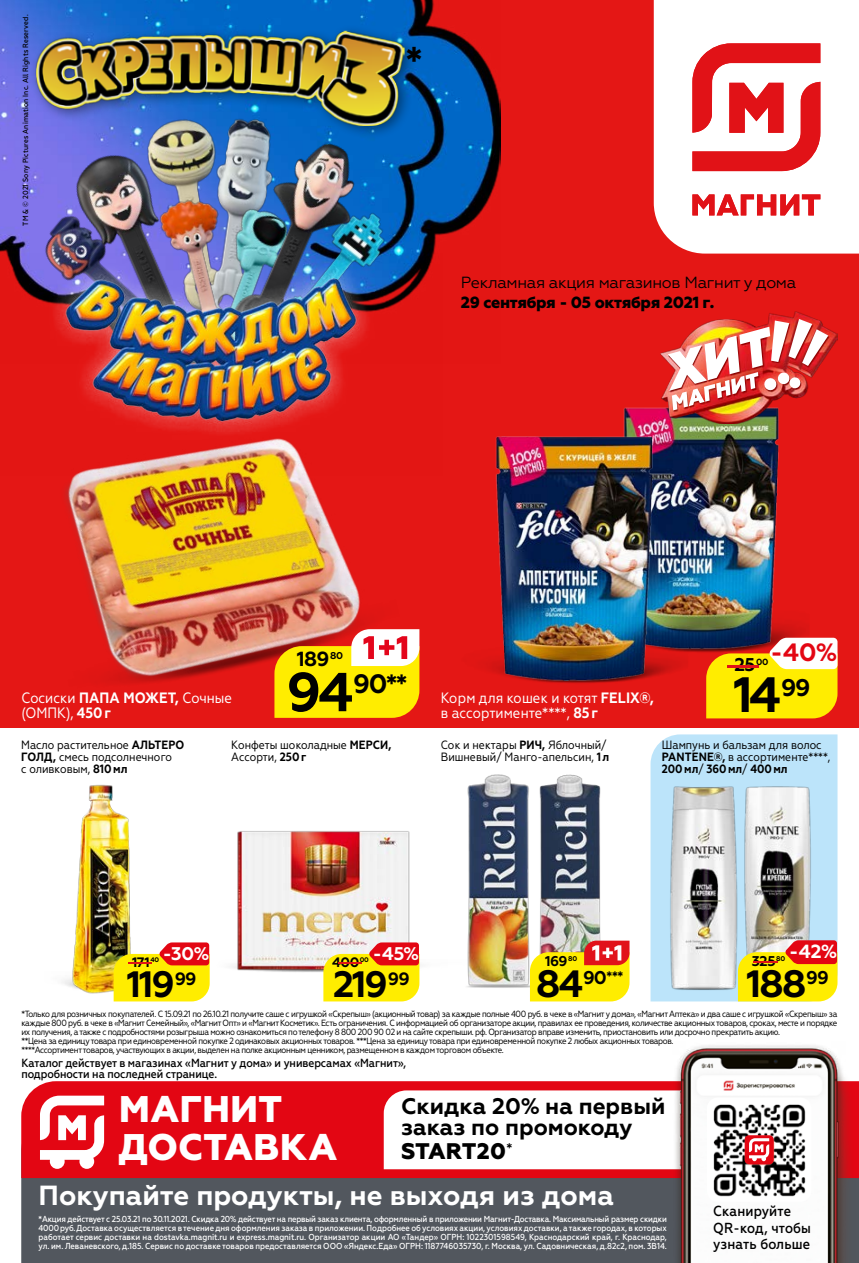
<style>
.page{position:relative;width:859px;height:1263px;background:#fff}
.page>*{position:absolute;margin:0;border:0;box-sizing:border-box;transform-origin:0 0}
.t1{font:700 49.65px "Geometria";color:#000}
.t2{font:700 40.2px "Geometria";color:#000}
.t3{font:700 37.95px "Geometria";color:#000}
.t4{font:800 37.05px/38px "Geometria";color:#fff}
.t5{font:700 36.6px "Geometria";letter-spacing:-.055em;color:#000}
.t6{font:700 27.6px "Geometria";color:#fff}
.t7{font:700 26.55px "Geometria";color:#000}
.t8{font:700 25.05px "Geometria";color:#e30613}
.t9{font:700 22.5px/21.3px "Geometria";color:#000}
.t10{font:800 22.5px "Geometria";color:#000}
.t11{font:700 20.4px "Geometria";color:#000}
.t12{font:700 19.05px "Geometria";color:#fff}
.t13{font:700 18.45px "Geometria";color:#000}
.t14{font:700 18.3px "Geometria";color:#fff}
.t15{font:16.2px "Geometria";letter-spacing:-.02em;color:#000}
.t16{font:800 16.2px "Geometria";letter-spacing:-.02em;color:#000}
.t17{font:15px/15px "Geometria Narrow";color:#fff}
.t18{font:500 14.55px/16.6px "Geometria Narrow";letter-spacing:.01em;color:#000}
.t19{font:700 14.1px "Geometria";letter-spacing:-.03em;color:#000}
.t20{font:700 13.8px "Geometria";color:#000}
.t21{font:700 13.65px "Geometria";letter-spacing:-.03em;color:#000}
.t22{font:12px/12px "Geometria Narrow";color:#000}
.t23{font:500 11.85px/11.6px "Geometria Narrow";letter-spacing:-.005em;color:#000}
.t24{font:9px/9px "Geometria Narrow";letter-spacing:-.04em;color:#000}
.t25{font:700 9px "Geometria";color:#000}
.t26{font:500 8.7px/9px "Geometria Narrow";color:#fff;text-align:justify}
.t27{font:500 7.5px "Geometria Narrow";letter-spacing:.02em;color:#000}
.s1{font-weight:700}
.s2{font-size:54.75px}
.s3{font-size:18.45px;color:#e11217}
.s4{color:#e11217}
.s5{font-size:37.95px}
.s6{font-size:18.45px}
</style>
<div class="page">
<div style="left:0;top:0;width:859px;height:727px;background:#e41715"></div>
<img style="left:0;top:0;width:500px;height:254px">
<div style="left:654px;top:0;width:205px;height:254px;background:#fff"></div>
<svg style="left:692px;top:194px;width:128px;height:21px"></svg>
<svg style="left:692px;top:43px;width:128px;height:128px"></svg>
<div style="left:29px;top:24px;width:388px;height:116px;background:#000;opacity:.4"></div>
<img style="left:35px;top:30px;width:371px;height:102px">
<img style="left:127px;top:64px;width:147px;height:64px">
<img style="left:173px;top:78px;width:137px;height:50px">
<img style="left:24px;top:193px;width:27px;height:61px">
<img style="left:51px;top:128px;width:151px;height:126px">
<img style="left:165px;top:152px;width:37px;height:102px">
<img style="left:395px;top:188px;width:22px;height:66px">
<img style="left:202px;top:117px;width:193px;height:137px">
<img style="left:6px;top:254px;width:428px;height:104px">
<div style="left:21px;top:1178px;width:838px;height:85px;background:#52575e"></div>
<div style="left:21px;top:1081px;width:838px;height:97px;background:#e30613"></div>
<svg style="left:384px;top:1090px;width:287px;height:79px"></svg>
<svg style="left:40px;top:1096px;width:64px;height:73px"></svg>
<div style="left:671px;top:1060px;width:186px;height:203px;background:#684233;opacity:.55"></div>
<img style="left:672px;top:1045px;width:174px;height:218px">
<img style="left:707px;top:1097px;width:104px;height:105px">
<div style="left:745px;top:1135px;width:28px;height:29px;background:#e30613;border-radius:4px"></div>
<svg style="left:749px;top:1138px;width:20px;height:23px"></svg>
<div style="left:650px;top:734px;width:187px;height:267px;background:#bce4fa"></div>
<img style="left:233px;top:831px;width:177px;height:141px">
<img style="left:62px;top:808px;width:69px;height:186px">
<img style="left:549px;top:774px;width:67px;height:167px">
<img style="left:467px;top:774px;width:82px;height:214px">
<img style="left:650px;top:781px;width:116px;height:212px">
<img style="left:658px;top:973px;width:67px;height:24px">
<img style="left:715px;top:782px;width:123px;height:213px">
<img style="left:793px;top:624px;width:17px;height:14px">
<img style="left:623px;top:407px;width:170px;height:246px">
<img style="left:537px;top:636px;width:151px;height:47px">
<img style="left:486px;top:430px;width:183px;height:251px">
<img style="left:89px;top:629px;width:343px;height:179px">
<img style="left:0;top:358px;width:415px;height:386px">
<img style="left:661px;top:311px;width:176px;height:113px">
<img style="left:668px;top:319px;width:160px;height:91px">
<svg style="left:114px;top:942px;width:96px;height:59px;background:#f1bd1b"></svg>
<svg style="left:323px;top:942px;width:96px;height:59px;background:#f7c123"></svg>
<svg style="left:738px;top:940px;width:99px;height:61px;background:#f4c020"></svg>
<svg style="left:706px;top:638px;width:131px;height:80px;background:#edd534"></svg>
<svg style="left:274px;top:629px;width:145px;height:89px;background:#f7d230"></svg>
<svg style="left:530px;top:941px;width:99px;height:60px;background:#f4c924"></svg>
<p class="t27" style="left:21px;top:226px;width:212px;rotate:-90deg">TM &amp; © 2021 Sony Pictures Animation Inc. All Rights Reserved.</p>
<h2 class="t2" style="left:406px;top:37px;width:18px">*</h2>
<h3 class="t15" style="left:461px;top:273px;width:337px">Рекламная акция магазинов Магнит у дома</h3>
<h3 class="t16" style="left:461px;top:293px;width:255px">29 сентября - 05 октября 2021 г.</h3>
<h3 class="t17" style="left:21px;top:691px;width:212px">Сосиски <span class="s1">ПАПА МОЖЕТ,</span> Сочные (ОМПК), <span class="s1">450г</span></h3>
<h3 class="t11" style="left:297px;top:647px;width:48px">189<sup>80</sup></h3>
<h3 class="t7" style="left:286px;top:667px;width:123px"><span class="s2">94</span>90**</h3>
<h3 class="t17" style="left:441px;top:691px;width:215px">Корм для кошек и котят <span class="s1">FELIX®, </span>в ассортименте****, <span class="s1">85г</span></h3>
<h3 class="t8" style="left:770px;top:638px;width:68px">-40%</h3>
<h3 class="t13" style="left:734px;top:654px;width:22px">25</h3>
<p class="t25" style="left:718px;top:657px;width:52px"><span class="s3">-</span>00</p>
<h1 class="t1" style="left:733px;top:666px;width:79px">14<sup>99</sup></h1>
<h3 class="t22" style="left:21px;top:739px;width:165px">Масло растительное <span class="s1">АЛЬТЕРО<br>ГОЛД,</span> смесь подсолнечного<br>с оливковым, <span class="s1">810мл</span></h3>
<h3 class="t22" style="left:231px;top:739px;width:162px">Конфеты шоколадные <span class="s1">МЕРСИ,<br></span>Ассорти, <span class="s1">250г</span></h3>
<h3 class="t22" style="left:441px;top:739px;width:170px">Сок и нектары <span class="s1">РИЧ,</span> Яблочный/<br>Вишневый/ Манго-апельсин, <span class="s1">1л</span></h3>
<h3 class="t22" style="left:662px;top:739px;width:170px">Шампунь и бальзам для волос<br><span class="s1">PANTENE®,</span> в ассортименте****,<br><span class="s1">200мл</span>/ <span class="s1">360мл</span>/ <span class="s1">400мл</span></h3>
<h3 class="t14" style="left:163px;top:942px;width:48px">-30%</h3>
<h3 class="t5" style="left:127px;top:962px;width:71px">119<sup>99</sup></h3>
<h3 class="t21" style="left:122px;top:954px;width:39px"><span class="s4">-</span>171<sup>40</sup></h3>
<h3 class="t14" style="left:373px;top:942px;width:48px">-45%</h3>
<h3 class="t5" style="left:333px;top:962px;width:78px">219<sup>99</sup></h3>
<h3 class="t21" style="left:331px;top:954px;width:39px"><span class="s4">-</span>400<sup>00</sup></h3>
<h3 class="t19" style="left:545px;top:952px;width:34px">169<sup>80</sup></h3>
<h3 class="t20" style="left:536px;top:968px;width:89px"><span class="s5">84</span><span class="s6">90</span>***</h3>
<h3 class="t12" style="left:789px;top:940px;width:50px">-42%</h3>
<h3 class="t3" style="left:747px;top:961px;width:84px">188<sup>99</sup></h3>
<h3 class="t19" style="left:746px;top:952px;width:41px"><span class="s4">-</span>325<sup>80</sup></h3>
<p class="t24" style="left:21px;top:1009px;width:817px;text-align:justify">*Только для розничных покупателей. С 15.09.21 по 26.10.21 получите саше с игрушкой «Скрепыш» (акционный товар) за каждые полные 400 руб. в чеке в «Магнит у дома», «Магнит Аптека» и два саше с игрушкой «Скрепыш» за каждые 800 руб. в чеке в «Магнит Семейный», «Магнит Опт» и «Магнит Косметик». Есть ограничения. С информацией об организаторе акции, правилах ее проведения, количестве акционных товаров, сроках, месте и порядке их получения, а также с подробностями розыгрыша можно ознакомиться по телефону 8 800 200 90 02 и на сайте скрепыши. рф. Организатор вправе изменить, приостановить или досрочно прекратить акцию.</p>
<p class="t24" style="left:21px;top:1037px;width:654px;line-height:8.2px">**Цена за единицу товара при единовременной покупке 2 одинаковых акционных товаров. ***Цена за единицу товара при единовременной покупке 2 любых акционных товаров. ****Ассортимент товаров, участвующих в акции, выделен на полке акционным ценником, размещенном в каждом торговом объекте.</p>
<h3 class="t23" style="left:21px;top:1057px;width:386px">Каталог действует в магазинах «Магнит у дома» и универсамах «Магнит», подробности на последней странице.</h3>
<h3 class="t4" style="left:119px;top:1091px;width:220px">МАГНИТ<br>ДОСТАВКА</h3>
<h3 class="t9" style="left:401px;top:1095px;width:266px">Скидка 20% на первый заказ по промокоду</h3>
<h3 class="t10" style="left:401px;top:1138px;width:113px">START20<sup>*</sup></h3>
<h3 class="t6" style="left:39px;top:1179px;width:577px">Покупайте продукты, не выходя из дома</h3>
<p class="t26" style="left:39px;top:1215px;width:630px">*Акция действует с 25.03.21 по 30.11.2021. Скидка 20% действует на первый заказ клиента, оформленный в приложении Магнит-Доставка. Максимальный размер скидки 4000 руб. Доставка осуществляется в течение дня оформления заказа в приложении. Подробнее об условиях акции, условиях доставки, а также городах, в которых работает сервис доставки на dostavka.magnit.ru и express.magnit.ru. Организатор акции АО «Тандер» ОГРН: 1022301598549, Краснодарский край, г. Краснодар, ул. им. Леваневского, д.185. Сервис по доставке товаров предоставляется ООО «Яндекс.Еда» ОГРН: 1187746035730, г. Москва, ул. Садовническая, д.82с2, пом. 3В14.</p>
<h3 class="t18" style="left:713px;top:1203px;width:99px">Сканируйте<br>QR-код, чтобы узнать больше</h3>
</div>
